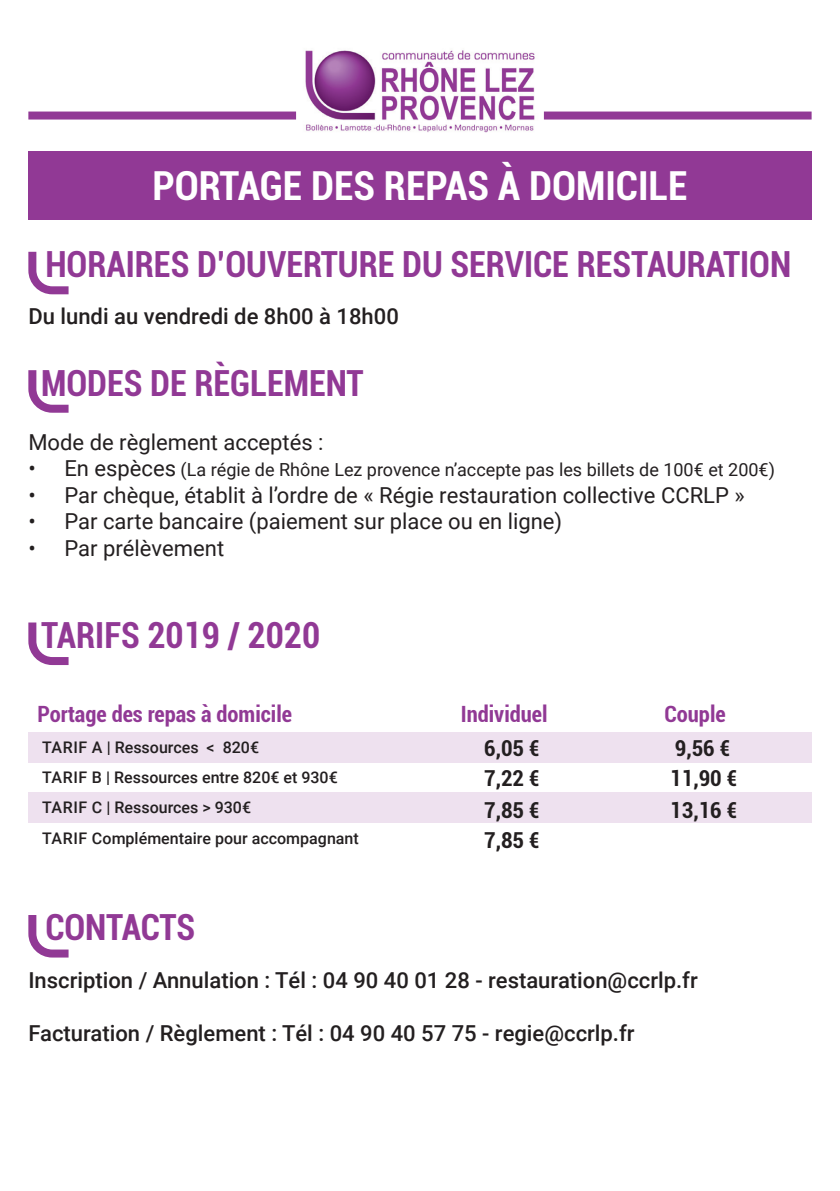
<style>
.page{position:relative;width:840px;height:1191px;background:#fff}
.page>*{position:absolute;margin:0;border:0;box-sizing:border-box;transform-origin:0 0}
.t1{font:700 condensed 40px "Roboto";color:#fff}
.t2{font:700 condensed 36px "Roboto";color:#913995;scale:.96 1}
.t3{font:700 condensed 22.4px "Roboto";color:#913995}
.t4{font:22px "Roboto";color:#231f20}
.t5{font:500 22px "Roboto";color:#231f20}
.t6{font:700 condensed 22px/30.8px "Roboto";color:#231f20;text-align:justify}
.t7{font:18px "Roboto";color:#231f20}
.t8{font:500 16px/30.4px "Roboto";color:#231f20}
.s1{font-size:22px}
</style>
<div class="page">
<div style="left:28px;top:732px;width:783px;height:31px;background:#eee1ef"></div>
<div style="left:28px;top:792px;width:783px;height:31px;background:#eee1ef"></div>
<img style="left:305px;top:50px;width:230px;height:83px">
<div style="left:28px;top:112px;width:268px;height:8px;background:#913995"></div>
<div style="left:543px;top:112px;width:268px;height:8px;background:#913995"></div>
<div style="left:28px;top:151px;width:783px;height:68px;background:#913995"></div>
<svg style="left:28px;top:251px;width:41px;height:44px"></svg>
<svg style="left:28px;top:370px;width:41px;height:43px"></svg>
<svg style="left:28px;top:622px;width:41px;height:43px"></svg>
<svg style="left:28px;top:915px;width:41px;height:43px"></svg>
<h1 class="t1" style="left:152px;top:158px;width:536px">PORTAGE DES REPAS À DOMICILE</h1>
<h2 class="t2" style="left:45px;top:238px;width:778px">HORAIRES D’OUVERTURE DU SERVICE RESTAURATION</h2>
<p class="t5" style="left:28px;top:301px;width:372px">Du lundi au vendredi de 8h00 à 18h00</p>
<h2 class="t2" style="left:41px;top:357px;width:337px">MODES DE RÈGLEMENT</h2>
<p class="t4" style="left:28px;top:427px;width:296px">Mode de règlement acceptés :</p>
<p class="t7" style="left:28px;top:457px;width:747px"><span class="s1">• En espèces</span> (La régie de Rhône Lez provence n’accepte pas les billets de 100€ et 200€)</p>
<p class="t4" style="left:28px;top:479px;width:717px">• Par chèque, établit à l’ordre de « Régie restauration collective CCRLP »</p>
<p class="t4" style="left:28px;top:506px;width:535px">• Par carte bancaire (paiement sur place ou en ligne)</p>
<p class="t4" style="left:28px;top:532px;width:197px">• Par prélèvement</p>
<h2 class="t2" style="left:41px;top:610px;width:292px">TARIFS 2019 / 2020</h2>
<p class="t3" style="left:37px;top:698px;width:256px">Portage des repas à domicile</p>
<p class="t3" style="left:460px;top:698px;width:88px">Individuel</p>
<p class="t3" style="left:664px;top:698px;width:63px">Couple</p>
<p class="t8" style="left:42px;top:731px;width:318px">TARIF A | Ressources &lt; 820€<br>TARIF B | Ressources entre 820€ et 930€<br>TARIF C | Ressources &gt; 930€<br>TARIF Complémentaire pour accompagnant</p>
<p class="t6" style="left:484px;top:732px;width:57px">6,05 € 7,22 € 7,85 € 7,85 €</p>
<p class="t6" style="left:670px;top:732px;width:68px;text-align:left">9,56 €<br>11,90 €<br>13,16 €</p>
<h2 class="t2" style="left:45px;top:901px;width:157px">CONTACTS</h2>
<p class="t5" style="left:28px;top:964px;width:670px">Inscription / Annulation : Tél : 04 90 40 01 28 - restauration@ccrlp.fr</p>
<p class="t5" style="left:28px;top:1017px;width:607px">Facturation / Règlement : Tél : 04 90 40 57 75 - regie@ccrlp.fr</p>
</div>
